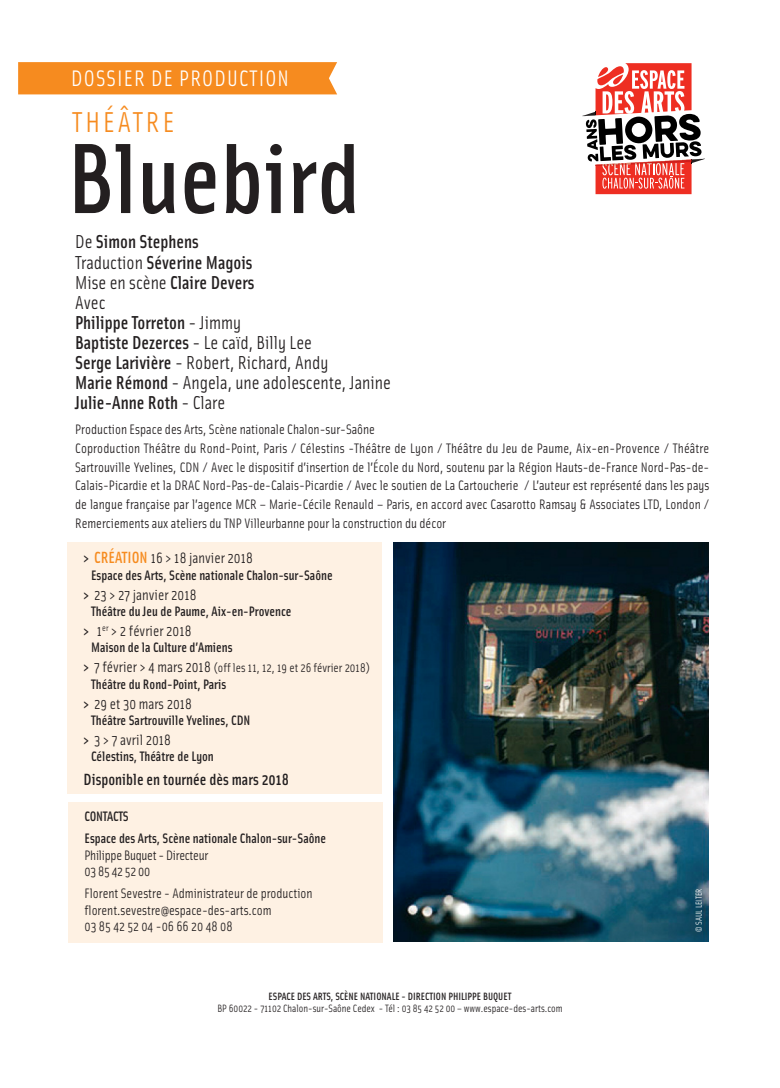
<style>
.page{position:relative;width:780px;height:1088px;background:#fff}
.page>*{position:absolute;margin:0;border:0;box-sizing:border-box;transform-origin:0 0}
.t1{font:500 100px "Solex OT";color:#231f20}
.t2{font:28.75px "Solex OT";letter-spacing:.1em;color:#f68b1f}
.t3{font:22.5px "Solex OT";letter-spacing:.05em;color:#fff}
.t4{font:500 18.75px/20.1px "Solex OT";color:#231f20}
.t5{font:500 16.25px "Solex OT";color:#231f20}
.t6{font:15px "Solex OT";color:#231f20}
.t7{font:13.75px/18.8px "Solex OT";color:#231f20}
.t8{font:500 13.75px/22.5px "Solex OT";color:#231f20}
.t9{font:13.75px/16.2px "Solex OT";letter-spacing:-.02em;color:#231f20}
.t10{font:12.5px "Solex OT";color:#231f20}
.t11{font:10.62px "Solex OT";color:#231f20}
.t12{font:500 10.62px "Solex OT";color:#231f20}
.t13{font:8.75px "Solex OT";color:#fff}
.s1{font-weight:400}
.s2{font-weight:500}
.s3{font-weight:500;font-size:16.25px;color:#f68b1f}
.s4{font-weight:500;font-size:15px}
.s5{font-size:15px}
</style>
<div class="page">
<div style="left:68px;top:802px;width:314px;height:141px;background:#fef1e3"></div>
<svg style="left:582px;top:63px;width:123px;height:131px"></svg>
<div style="left:18px;top:62px;width:319px;height:32px;background:#f68b1f"></div>
<div style="left:67px;top:542px;width:315px;height:252px;background:#fef1e3"></div>
<img style="left:393px;top:542px;width:316px;height:399px">
<h3 class="t3" style="left:71px;top:65px;width:219px">DOSSIER DE PRODUCTION</h3>
<h2 class="t2" style="left:72px;top:105px;width:104px">THÉÂTRE</h2>
<h1 class="t1" style="left:67px;top:120px;width:294px">Bluebird</h1>
<p class="t4" style="left:75px;top:231px;width:317px"><span class="s1">De</span> Simon Stephens<br><span class="s1">Traduction</span> Séverine Magois<br><span class="s1">Mise en scène</span> Claire Devers<br><span class="s1">Avec<br></span>Philippe Torreton <span class="s1">- Jimmy<br></span>Baptiste Dezerces <span class="s1">- Le caïd, Billy Lee<br></span>Serge Larivière <span class="s1">- Robert, Richard, Andy<br></span>Marie Rémond <span class="s1">- Angela, une adolescente, Janine<br></span>Julie-Anne Roth <span class="s1">- Clare</span></p>
<p class="t7" style="left:75px;top:420px;width:635px">Production Espace des Arts, Scène nationale Chalon-sur-Saône<br>Coproduction Théâtre du Rond-Point, Paris / Célestins -Théâtre de Lyon / Théâtre du Jeu de Paume, Aix-en-Provence / Théâtre Sartrouville Yvelines, CDN / Avec le dispositif d’insertion de l’École du Nord, soutenu par la Région Hauts-de-France Nord-Pas-de-Calais-Picardie et la DRAC Nord-Pas-de-Calais-Picardie / Avec le soutien de La Cartoucherie / L’auteur est représenté dans les pays de langue française par l’agence MCR – Marie-Cécile Renauld – Paris, en accord avec Casarotto Ramsay &amp; Associates LTD, London / Remerciements aux ateliers du TNP Villeurbanne pour la construction du décor</p>
<p class="t6" style="left:84px;top:549px;width:171px"><span class="s2">&gt;</span> <span class="s3">CRÉATION</span> 16 &gt; 18 janvier 2018</p>
<p class="t8" style="left:91px;top:564px;width:243px">Espace des Arts, Scène nationale Chalon-sur-Saône</p>
<p class="t6" style="left:84px;top:586px;width:114px"><span class="s2">&gt;</span> 23 &gt; 27 janvier 2018</p>
<p class="t8" style="left:91px;top:600px;width:202px">Théâtre du Jeu de Paume, Aix-en-Provence</p>
<p class="t6" style="left:84px;top:622px;width:109px"><span class="s2">&gt;</span> 1<sup>er</sup> &gt; 2 février 2018</p>
<p class="t8" style="left:91px;top:636px;width:143px">Maison de la Culture d’Amiens</p>
<p class="t10" style="left:84px;top:660px;width:288px"><span class="s4">&gt;</span> <span class="s5">7 février &gt; 4 mars 2018</span> (off les 11, 12, 19 et 26 février 2018)</p>
<p class="t8" style="left:91px;top:672px;width:137px">Théâtre du Rond-Point, Paris</p>
<p class="t6" style="left:84px;top:694px;width:110px"><span class="s2">&gt;</span> 29 et 30 mars 2018</p>
<p class="t8" style="left:91px;top:709px;width:161px">Théâtre Sartrouville Yvelines, CDN</p>
<p class="t6" style="left:84px;top:731px;width:89px"><span class="s2">&gt;</span> 3 &gt; 7 avril 2018</p>
<p class="t8" style="left:91px;top:745px;width:124px">Célestins, Théâtre de Lyon</p>
<p class="t5" style="left:84px;top:769px;width:207px">Disponible en tournée dès mars 2018</p>
<p class="t8" style="left:84px;top:805px;width:243px">CONTACTS<br>Espace des Arts, Scène nationale Chalon-sur-Saône</p>
<p class="t9" style="left:84px;top:847px;width:125px">Philippe Buquet - Directeur<br>03 85 42 52 00</p>
<p class="t7" style="left:84px;top:885px;width:229px;line-height:16.2px">Florent Sevestre - Administrateur de production florent.sevestre@espace-des-arts.com<br>03 85 42 52 04 -06 66 20 48 08</p>
<p class="t13" style="left:693px;top:932px;width:45px;rotate:-90deg">© SAUL LEITER</p>
<p class="t12" style="left:268px;top:990px;width:244px">ESPACE DES ARTS, SCÈNE NATIONALE - DIRECTION PHILIPPE BUQUET</p>
<p class="t11" style="left:217px;top:1002px;width:347px">BP 60022 - 71102 Chalon-sur-Saône Cedex - Tél : 03 85 42 52 00 – www.espace-des-arts.com</p>
</div>
